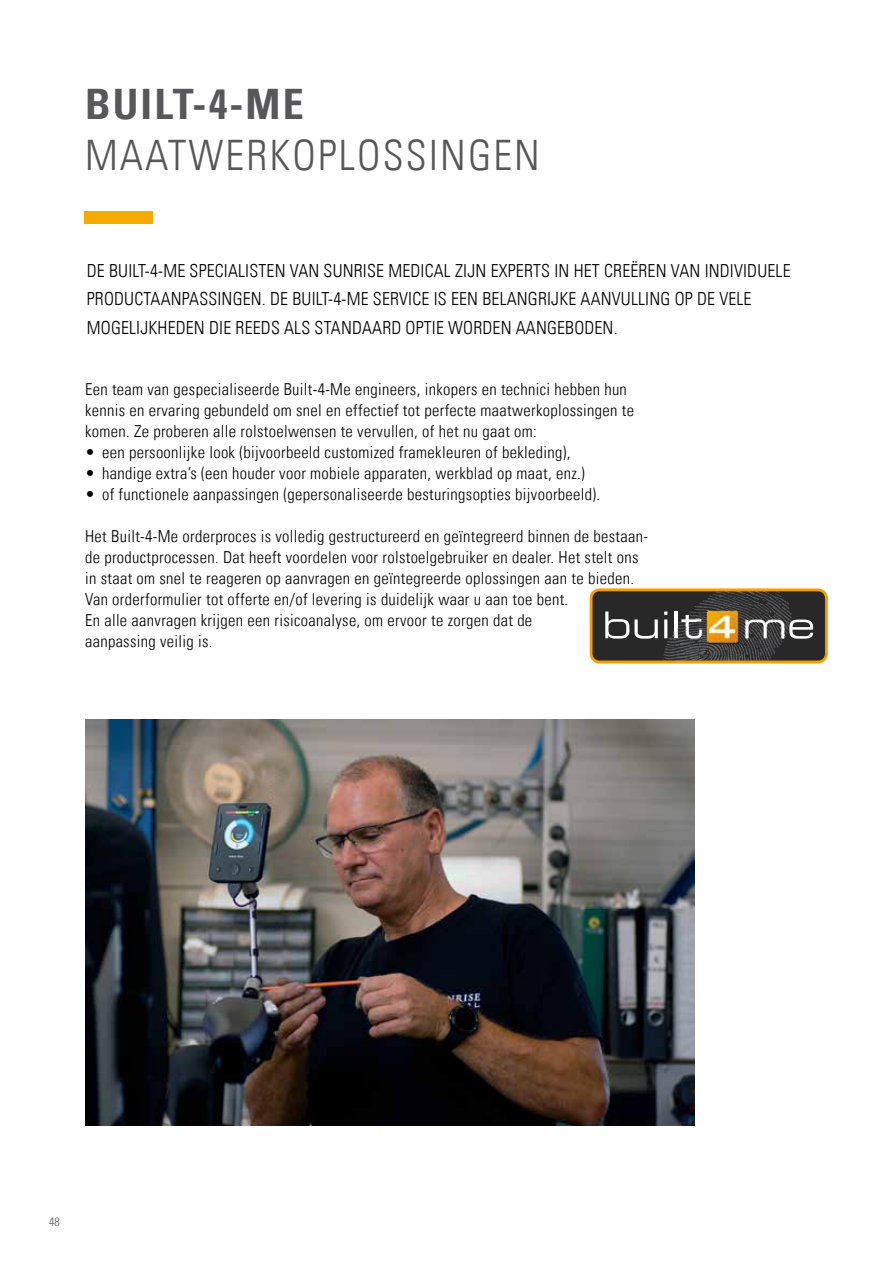
<style>
.page{position:relative;width:893px;height:1263px;background:#fff}
.page>*{position:absolute;margin:0;border:0;box-sizing:border-box;transform-origin:0 0}
.t1{font:42px "Univers Com 47 Light Cond";letter-spacing:.05em;color:#58585a}
.t2{font:42px "Univers Com 67 Bold Cond";letter-spacing:.05em;color:#58585a}
.t3{font:18px/28.5px "Univers Com 47 Light Cond";letter-spacing:.01em;color:#000}
.t4{font:16.5px/21px "Univers Com 47 Light Cond";letter-spacing:.02em;color:#000}
.t5{font:12px "Univers Com 47 Light Cond";color:#58585a}
</style>
<div class="page">
<img style="left:85px;top:719px;width:610px;height:407px">
<div style="left:84px;top:212px;width:68px;height:12px;background:#f7aa00"></div>
<svg style="left:590px;top:588px;width:238px;height:75px;background:#5d523d"></svg>
<img style="left:734px;top:591px;width:47px;height:15px">
<img style="left:716px;top:591px;width:64px;height:7px">
<img style="left:689px;top:609px;width:20px;height:13px">
<img style="left:672px;top:627px;width:17px;height:9px">
<img style="left:752px;top:645px;width:16px;height:15px">
<h1 class="t2" style="left:85px;top:78px;width:220px">BUILT-4-ME</h1>
<h1 class="t1" style="left:85px;top:129px;width:456px">MAATWERKOPLOSSINGEN</h1>
<p class="t3" style="left:87px;top:256px;width:705px">DE BUILT-4-ME SPECIALISTEN VAN SUNRISE MEDICAL ZIJN EXPERTS IN HET CREËREN VAN INDIVIDUELE<br>PRODUCTAANPASSINGEN. DE BUILT-4-ME SERVICE IS EEN BELANGRIJKE AANVULLING OP DE VELE<br>MOGELIJKHEDEN DIE REEDS ALS STANDAARD OPTIE WORDEN AANGEBODEN.</p>
<p class="t4" style="left:85px;top:378px;width:551px">Een team van gespecialiseerde Built-4-Me engineers, inkopers en technici hebben hun kennis en ervaring gebundeld om snel en effectief tot perfecte maatwerkoplossingen te komen. Ze proberen alle rolstoelwensen te vervullen, of het nu gaat om:</p>
<p class="t4" style="left:85px;top:441px;width:487px">• een persoonlijke look (bijvoorbeeld customized framekleuren of bekleding),</p>
<p class="t4" style="left:85px;top:462px;width:501px">• handige extra’s (een houder voor mobiele apparaten, werkblad op maat, enz.)</p>
<p class="t4" style="left:85px;top:483px;width:517px">• of functionele aanpassingen (gepersonaliseerde besturingsopties bijvoorbeeld).</p>
<p class="t4" style="left:85px;top:525px;width:564px">Het Built-4-Me orderproces is volledig gestructureerd en geïntegreerd binnen de bestaan&shy;de productprocessen. Dat heeft voordelen voor rolstoelgebruiker en dealer. Het stelt ons in staat om snel te reageren op aanvragen en geïntegreerde oplossingen aan te bieden.<br>Van orderformulier tot offerte en/of levering is duidelijk waar u aan toe bent.<br>En alle aanvragen krijgen een risicoanalyse, om ervoor te zorgen dat de<br>aanpassing veilig is.</p>
<p class="t5" style="left:49px;top:1214px;width:12px">48</p>
</div>
